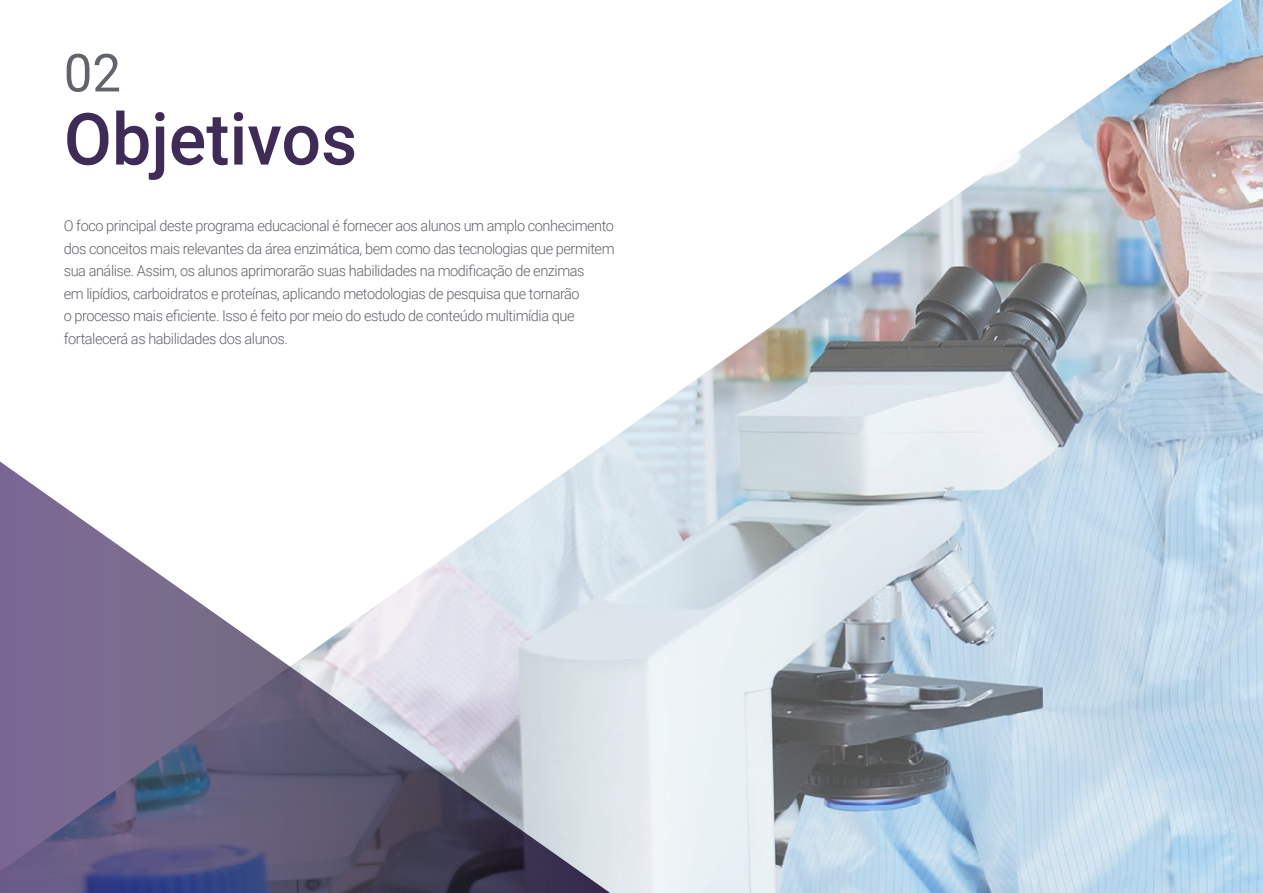
<style>
.page{position:relative;width:1263px;height:893px;background:#fff}
.page>*{position:absolute;margin:0;border:0;box-sizing:border-box;transform-origin:0 0}
.t1{font:500 72px "Roboto";color:#3e2b56}
.t2{font:52.5px "Roboto";color:#61646a}
.t3{font:300 15px/22.5px "Roboto";letter-spacing:-.03em;color:#61646a}
</style>
<div class="page">
<img style="left:602px;top:0;width:661px;height:893px">
<svg style="left:0;top:446px;width:640px;height:447px"></svg>
<h2 class="t2" style="left:64px;top:36px;width:59px">02</h2>
<h1 class="t1" style="left:64px;top:89px;width:295px">Objetivos</h1>
<p class="t3" style="left:64px;top:214px;width:552px">O foco principal deste programa educacional é fornecer aos alunos um amplo conhecimento dos conceitos mais relevantes da área enzimática, bem como das tecnologias que permitem sua análise. Assim, os alunos aprimorarão suas habilidades na modificação de enzimas<br>em lipídios, carboidratos e proteínas, aplicando metodologias de pesquisa que tornarão<br>o processo mais eficiente. Isso é feito por meio do estudo de conteúdo multimídia que fortalecerá as habilidades dos alunos.</p>
</div>
